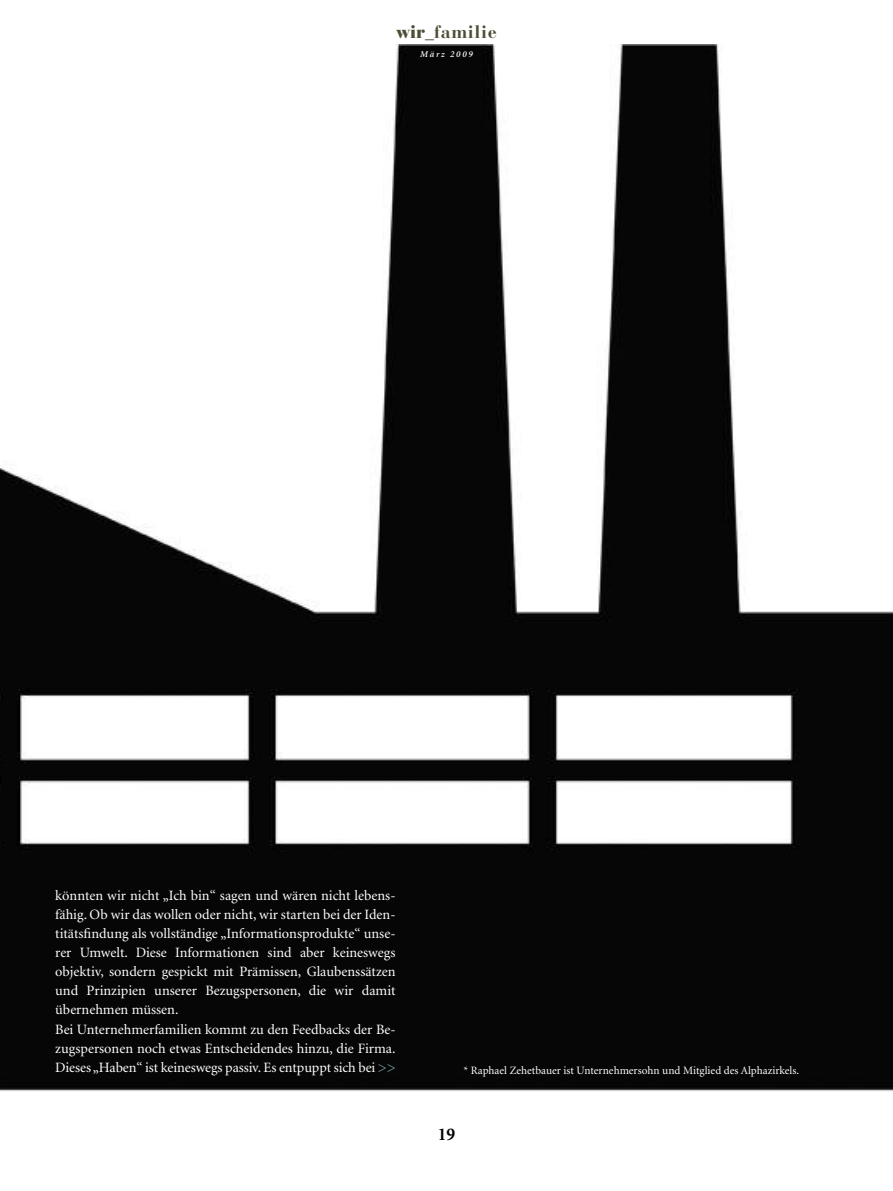
<style>
.page{position:relative;width:893px;height:1191px;background:#fff}
.page>*{position:absolute;margin:0;border:0;box-sizing:border-box;transform-origin:0 0}
.t1{font:700 18px "Bauer Bodoni";letter-spacing:.035em;color:#4d4d36}
.t2{font:700 18px "Minion";color:#000}
.t3{font:14.25px/19.2px "Minion";color:#fff}
.t4{font:11.25px "Minion";color:#fff}
.t5{font:italic 600 9px "Minion";letter-spacing:.195em;color:#fff}
.s1{font-weight:900}
.s2{color:#81aeae}
</style>
<div class="page">
<img style="left:0;top:45px;width:893px;height:1046px">
<p class="t1" style="left:396px;top:26px;width:102px"><span class="s1">wir_</span>familie</p>
<p class="t5" style="left:420px;top:51px;width:54px">März 2009</p>
<p class="t3" style="left:55px;top:886px;width:342px">könnten wir nicht „Ich bin“ sagen und wären nicht lebens&shy;fähig. Ob wir das wollen oder nicht, wir starten bei der Iden&shy;titätsfindung als vollständige „Informationsprodukte“ unse&shy;rer Umwelt. Diese Informationen sind aber keineswegs objektiv, sondern gespickt mit Prämissen, Glaubenssätzen und Prinzipien unserer Bezugspersonen, die wir damit übernehmen müssen.<br>Bei Unternehmerfamilien kommt zu den Feedbacks der Be&shy;zugspersonen noch etwas Entscheidendes hinzu, die Firma.<br>Dieses „Haben“ ist keineswegs passiv. Es entpuppt sich bei <span class="s2">&gt;&gt;</span></p>
<p class="t4" style="left:463px;top:1065px;width:337px">* Raphael Zehetbauer ist Unternehmersohn und Mitglied des Alphazirkels.</p>
<p class="t2" style="left:438px;top:1127px;width:19px">19</p>
</div>
